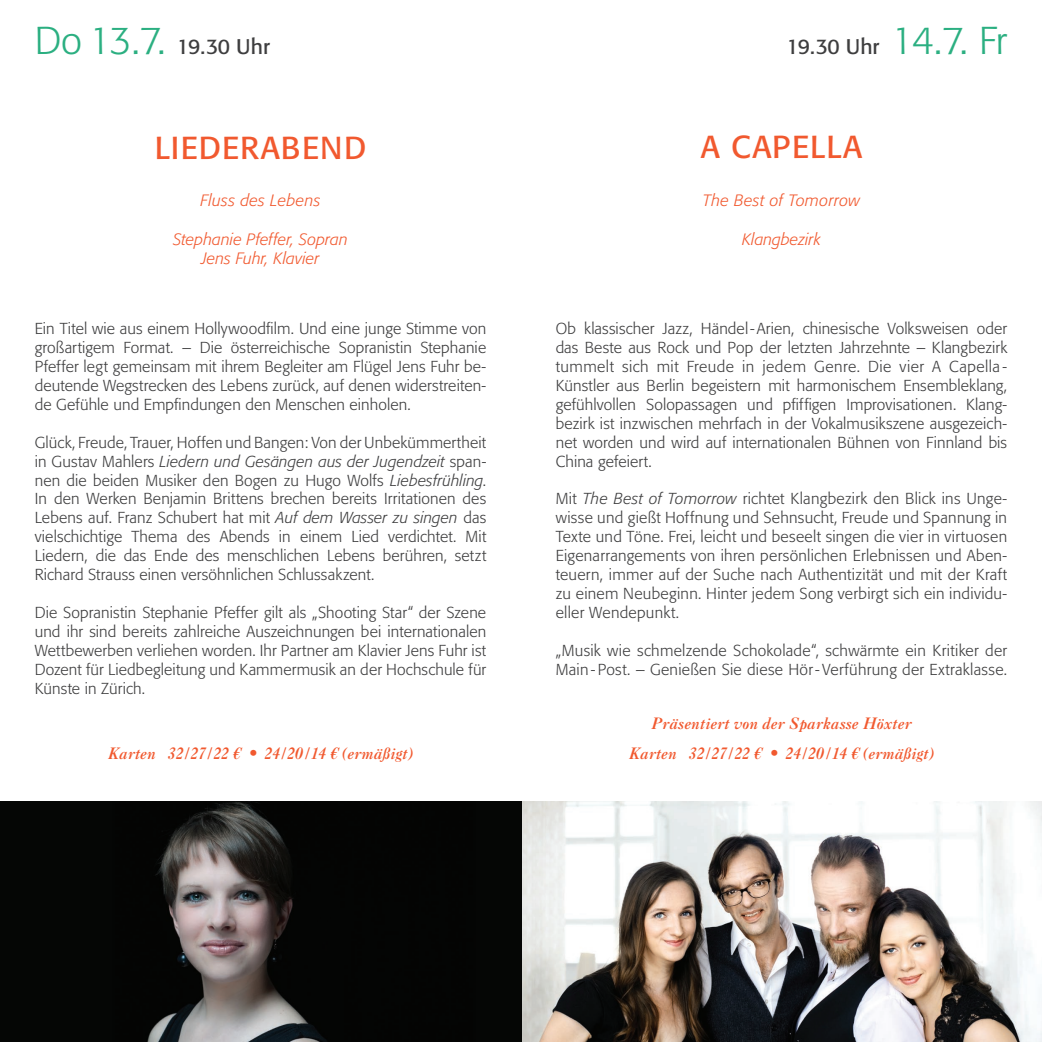
<style>
.page{position:relative;width:1042px;height:1042px;background:#fff}
.page>*{position:absolute;margin:0;border:0;box-sizing:border-box;transform-origin:0 0}
.t1{font:31.5px "Formata";letter-spacing:.05em;color:#f1592f}
.t2{font:21px "Formata";letter-spacing:-.01em;color:#3e3e3f}
.t3{font:italic 300 16.28px/19.6px "Formata";letter-spacing:.005em;color:#f1592f;text-align:center}
.t4{font:300 15.75px/18.9px "Formata";letter-spacing:.01em;color:#3e3e3f;text-align:justify}
.t5{font:italic 15.75px "Caslon 3 LT Std";color:#f1592f}
.s1{font-weight:300;font-size:38.5px;color:#2baf81}
.s2{font-style:italic}
</style>
<div class="page">
<img style="left:0;top:801px;width:1042px;height:241px">
<h2 class="t2" style="left:35px;top:33px;width:237px"><span class="s1">Do 13.7.</span> 19.30 UHR</h2>
<h2 class="t2" style="left:786px;top:33px;width:222px">19.30 UHR <span class="s1">14.7. Fr</span></h2>
<h1 class="t1" style="left:155px;top:129px;width:37px">LIEDERABEND</h1>
<h1 class="t1" style="left:701px;top:128px;width:110px">A CAPELLA</h1>
<p class="t3" style="left:200px;top:190px;width:121px">Fluss des Lebens</p>
<p class="t3" style="left:173px;top:229px;width:176px">Stephanie Pfeffer, Sopran<br>Jens Fuhr, Klavier</p>
<p class="t3" style="left:703px;top:190px;width:159px">The Best of Tomorrow</p>
<p class="t3" style="left:742px;top:229px;width:80px">Klangbezirk</p>
<p class="t4" style="left:35px;top:319px;width:453px">Ein Titel wie aus einem Hollywoodfilm. Und eine junge Stimme von großartigem Format. – Die österreichische Sopranistin Stephanie Pfeffer legt gemeinsam mit ihrem Begleiter am Flügel Jens Fuhr be&shy;deutende Wegstrecken des Lebens zurück, auf denen widerstreiten&shy;de Gefühle und Empfindungen den Menschen einholen.</p>
<p class="t4" style="left:35px;top:433px;width:453px">Glück, Freude, Trauer, Hoffen und Bangen: Von der Unbekümmertheit in Gustav Mahlers <span class="s2">Liedern und Gesängen aus der Jugendzeit</span> span&shy;nen die beiden Musiker den Bogen zu Hugo Wolfs <span class="s2">Liebesfrühling</span>.<br>In den Werken Benjamin Brittens brechen bereits Irritationen des Lebens auf. Franz Schubert hat mit <span class="s2">Auf dem Wasser zu singen</span> das vielschichtige Thema des Abends in einem Lied verdichtet. Mit Liedern, die das Ende des menschlichen Lebens berühren, setzt Richard Strauss einen versöhnlichen Schlussakzent.</p>
<p class="t4" style="left:35px;top:603px;width:453px">Die Sopranistin Stephanie Pfeffer gilt als „Shooting Star“ der Szene und ihr sind bereits zahlreiche Auszeichnungen bei internationalen Wettbewerben verliehen worden. Ihr Partner am Klavier Jens Fuhr ist Dozent für Liedbegleitung und Kammermusik an der Hochschule für Künste in Zürich.</p>
<p class="t4" style="left:556px;top:319px;width:453px">Ob klassischer Jazz, Händel-Arien, chinesische Volksweisen oder das Beste aus Rock und Pop der letzten Jahrzehnte – Klangbezirk tummelt sich mit Freude in jedem Genre. Die vier A Capella - Künstler aus Berlin begeistern mit harmonischem Ensembleklang, gefühlvollen Solopassagen und pfiffigen Improvisationen. Klang&shy;bezirk ist inzwischen mehrfach in der Vokalmusikszene ausgezeich&shy;net worden und wird auf internationalen Bühnen von Finnland bis China gefeiert.</p>
<p class="t4" style="left:556px;top:489px;width:453px">Mit <span class="s2">The Best of Tomorrow</span> richtet Klangbezirk den Blick ins Unge&shy;wisse und gießt Hoffnung und Sehnsucht, Freude und Spannung in Texte und Töne. Frei, leicht und beseelt singen die vier in virtuosen Eigenarrangements von ihren persönlichen Erlebnissen und Aben&shy;teuern, immer auf der Suche nach Authentizität und mit der Kraft zu einem Neubeginn. Hinter jedem Song verbirgt sich ein individu&shy;eller Wendepunkt.</p>
<p class="t4" style="left:556px;top:641px;width:453px">„Musik wie schmelzende Schokolade“, schwärmte ein Kritiker der<br>Main - Post. – Genießen Sie diese Hör- Verführung der Extraklasse.</p>
<p class="t5" style="left:651px;top:714px;width:262px">Präsentiert von der Sparkasse Höxter</p>
<p class="t5" style="left:108px;top:744px;width:307px">Karten 32 / 27 / 22 € • 24 / 20 / 14 € (ermäßigt)</p>
<p class="t5" style="left:629px;top:744px;width:307px">Karten 32 / 27 / 22 € • 24 / 20 / 14 € (ermäßigt)</p>
</div>
